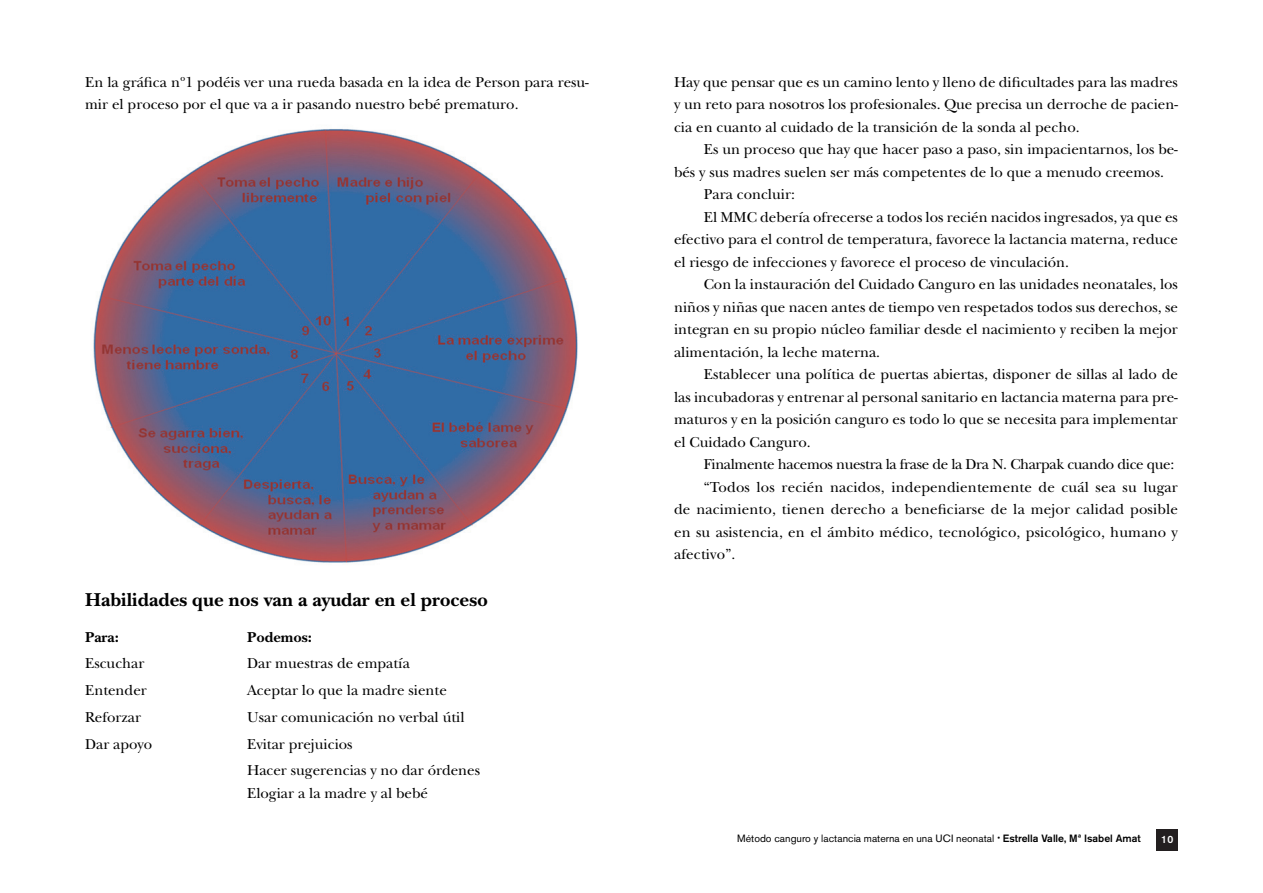
<style>
.page{position:relative;width:1263px;height:893px;background:#fff}
.page>*{position:absolute;margin:0;border:0;box-sizing:border-box;transform-origin:0 0}
.t1{font:700 19.5px "New Baskerville Std";color:#000}
.t2{font:15px/22.5px "New Baskerville Std";color:#000}
.t3{font:15px "New Baskerville Std";letter-spacing:-.025em;color:#000}
.t4{font:700 15px "New Baskerville Std";color:#000}
.t5{font:10.5px "Akzidenz Grotesk BE";color:#000}
.t6{font:500 10.5px "Akzidenz Grotesk BE";color:#fff}
.s1{font-family:"Myriad Pro";font-size:16.5px}
.s2{font-weight:500}
</style>
<div class="page">
<div style="left:1157px;top:829px;width:21px;height:21px;background:#231f20"></div>
<img style="left:93px;top:129px;width:485px;height:434px">
<p class="t2" style="left:85px;top:71px;width:505px">En la gráfica nº1 podéis ver una rueda basada en la idea de Person para resu&shy;mir el proceso por el que va a ir pasando nuestro bebé prematuro.</p>
<h1 class="t1" style="left:85px;top:589px;width:404px">Habilidades que nos van a ayudar en el proceso</h1>
<p class="t4" style="left:85px;top:628px;width:35px">Para:</p>
<p class="t4" style="left:247px;top:628px;width:67px">Podemos:</p>
<p class="t2" style="left:85px;top:652px;width:61px">Escuchar</p>
<p class="t2" style="left:247px;top:652px;width:164px">Dar muestras de empatía</p>
<p class="t2" style="left:85px;top:679px;width:63px">Entender</p>
<p class="t2" style="left:247px;top:679px;width:201px">Aceptar lo que la madre siente</p>
<p class="t2" style="left:85px;top:706px;width:58px">Reforzar</p>
<p class="t2" style="left:247px;top:706px;width:219px">Usar comunicación no verbal útil</p>
<p class="t2" style="left:85px;top:733px;width:69px">Dar apoyo</p>
<p class="t2" style="left:247px;top:730px;width:235px;line-height:26.7px">Evitar prejuicios<br>Hacer sugerencias y no dar órdenes</p>
<p class="t2" style="left:247px;top:782px;width:182px">Elogiar a la madre y al bebé</p>
<p class="t2" style="left:674px;top:71px;width:505px;text-align:justify">Hay que pensar que es un camino lento y lleno de dificultades para las madres y un reto para nosotros los profesionales. Que precisa un derroche de pacien&shy;cia en cuanto al cuidado de la transición de la sonda al pecho.</p>
<p class="t2" style="left:704px;top:138px;width:476px">Es un proceso que hay que hacer paso a paso, sin impacientarnos, los be-</p>
<p class="t2" style="left:674px;top:161px;width:491px">bés y sus madres suelen ser más competentes de lo que a menudo creemos.</p>
<p class="t2" style="left:704px;top:183px;width:93px">Para concluir:</p>
<p class="t2" style="left:704px;top:206px;width:476px">El MMC debería ofrecerse a todos los recién nacidos ingresados, ya que es</p>
<p class="t2" style="left:674px;top:228px;width:505px">efectivo para el control de temperatura, favorece la lactancia materna, reduce</p>
<p class="t2" style="left:674px;top:251px;width:397px">el riesgo de infecciones y favorece el proceso de vinculación.</p>
<p class="t2" style="left:704px;top:273px;width:476px">Con la instauración del Cuidado Canguro en las unidades neonatales, los</p>
<p class="t2" style="left:674px;top:296px;width:505px">niños y niñas que nacen antes de tiempo ven respetados todos sus derechos, se</p>
<p class="t2" style="left:674px;top:318px;width:505px">integran en su propio núcleo familiar desde el nacimiento y reciben la mejor</p>
<p class="t2" style="left:674px;top:341px;width:208px">alimentación, la leche materna.</p>
<p class="t2" style="left:704px;top:363px;width:476px">Establecer una política de puertas abiertas, disponer de sillas al lado de</p>
<p class="t2" style="left:674px;top:386px;width:505px">las incubadoras y entrenar al personal sanitario en lactancia materna para pre-</p>
<p class="t2" style="left:674px;top:408px;width:505px">maturos y en la posición canguro es todo lo que se necesita para implementar</p>
<p class="t2" style="left:674px;top:431px;width:138px">el Cuidado Canguro.</p>
<p class="t3" style="left:704px;top:456px;width:472px">Finalmente hacemos nuestra la frase de la Dra N. Charpak cuando dice que:</p>
<p class="t2" style="left:704px;top:476px;width:476px">“Todos los recién nacidos, independientemente de cuál sea su lugar</p>
<p class="t2" style="left:674px;top:498px;width:505px">de nacimiento, tienen derecho a beneficiarse de la mejor calidad posible</p>
<p class="t2" style="left:674px;top:521px;width:505px">en su asistencia, en el ámbito médico, tecnológico, psicológico, humano y</p>
<p class="t2" style="left:674px;top:543px;width:63px">afectivo”.</p>
<p class="t5" style="left:737px;top:832px;width:405px">Método canguro y lactancia materna en una UCI neonatal <span class="s1">·</span> <span class="s2">Estrella Valle, Mª Isabel Amat</span></p>
<p class="t6" style="left:1161px;top:833px;width:14px">10</p>
</div>
